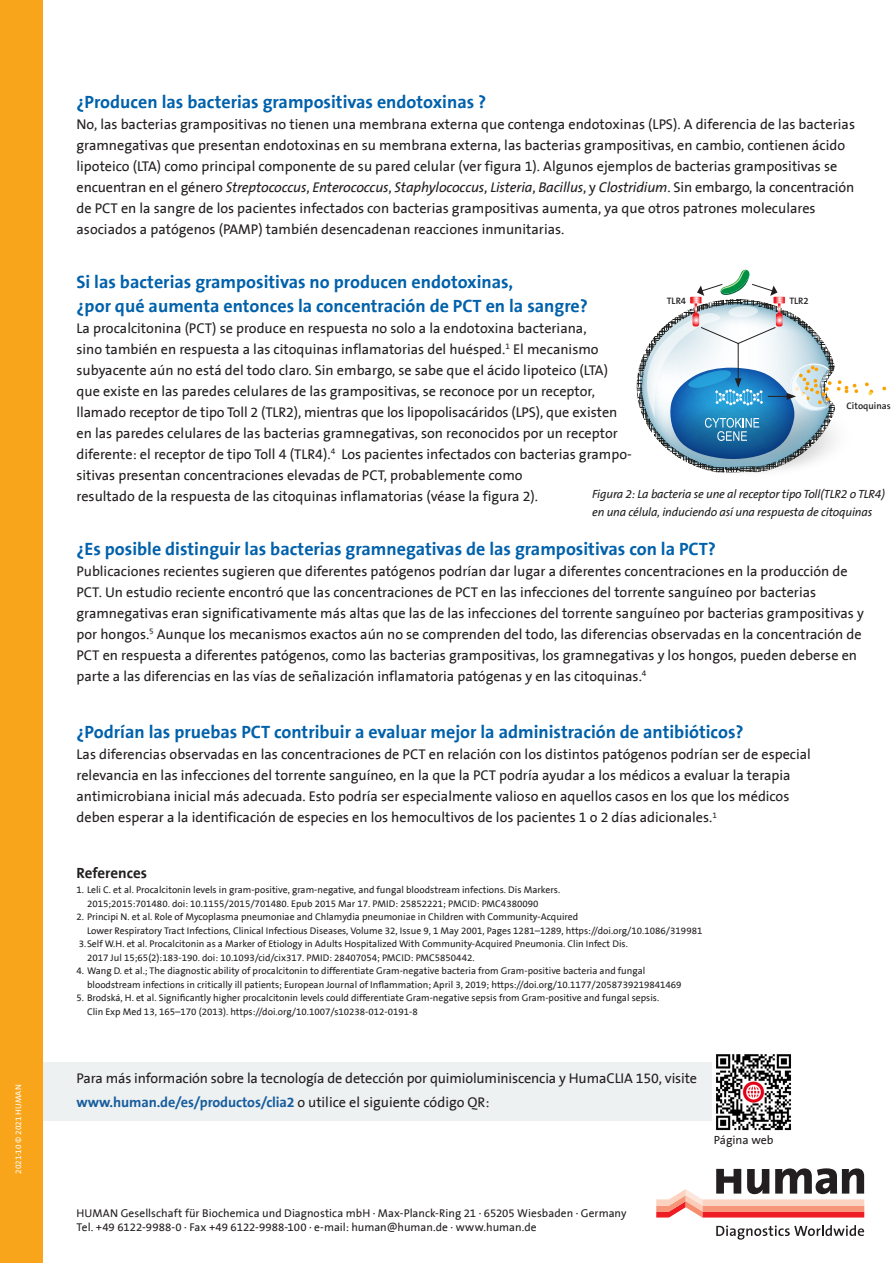
<style>
.page{position:relative;width:893px;height:1263px;background:#fff}
.page>*{position:absolute;margin:0;border:0;box-sizing:border-box;transform-origin:0 0}
.t1{font:700 18px "The Sans B7";color:#0161ab}
.t2{font:700 15px "The Sans B7";color:#231f20}
.t3{font:14.25px/21px "The Sans B5 Plain";color:#231f20}
.t4{font:700 14.25px "The Sans B7";letter-spacing:-.01em;color:#175d9e}
.t5{font:italic 12px/18px "The Sans B5 Plain";letter-spacing:-.015em;color:#231f20}
.t6{font:12px "The Sans B5 Plain";color:#231f20}
.t7{font:11.4px "The Sans B5 Plain";letter-spacing:.005em;color:#231f20}
.t8{font:9.75px "The Sans B5 Plain";color:#231f20}
.t9{font:600 9.45px "The Sans B6";color:#231f20}
.t10{font:8.25px "The Sans B5 Plain";letter-spacing:.005em;color:#fff}
.s1{font-style:italic}
.s2{font-family:"The Sans B5 Plain";font-weight:400;color:#231f20}
</style>
<div class="page">
<div style="left:0;top:1062px;width:720px;height:58px;background:#eef1f2"></div>
<svg style="left:657px;top:1168px;width:207px;height:49px"></svg>
<svg style="left:716px;top:1225px;width:148px;height:15px"></svg>
<img style="left:712px;top:1054px;width:79px;height:77px">
<svg style="left:882px;top:386px;width:4px;height:5px"></svg>
<svg style="left:865px;top:382px;width:8px;height:13px"></svg>
<svg style="left:636px;top:269px;width:222px;height:204px"></svg>
<div style="left:0;top:0;width:43px;height:1263px;background:#f9a51b"></div>
<p class="t10" style="left:14px;top:1174px;width:91px;rotate:-90deg">2021-10 © 2021 HUMAN</p>
<p class="t1" style="left:77px;top:93px;width:411px">¿Producen las bacterias grampositivas endotoxinas ?</p>
<p class="t3" style="left:77px;top:114px;width:780px">No, las bacterias grampositivas no tienen una membrana externa que contenga endotoxinas (LPS). A diferencia de las bacterias gramnegativas que presentan endotoxinas en su membrana externa, las bacterias grampositivas, en cambio, contienen ácido lipoteico (LTA) como principal componente de su pared celular (ver figura 1). Algunos ejemplos de bacterias grampositivas se encuentran en el género <span class="s1">Streptococcus</span>, <span class="s1">Enterococcus</span>, <span class="s1">Staphylococcus</span>, <span class="s1">Listeria</span>, <span class="s1">Bacillus</span>, y <span class="s1">Clostridium</span>. Sin embargo, la concentración de PCT en la sangre de los pacientes infectados con bacterias grampositivas aumenta, ya que otros patrones moleculares asociados a patógenos (PAMP) también desencadenan reacciones inmunitarias.</p>
<p class="t1" style="left:77px;top:273px;width:438px">Si las bacterias grampositivas no producen endotoxinas,</p>
<p class="t1" style="left:77px;top:297px;width:513px">¿por qué aumenta entonces la concentración de PCT en la sangre?</p>
<p class="t3" style="left:77px;top:318px;width:524px">La procalcitonina (PCT) se produce en respuesta no solo a la endotoxina bacteriana, sino también en respuesta a las citoquinas inflamatorias del huésped.<sup>1</sup> El mecanismo</p>
<p class="t3" style="left:77px;top:360px;width:533px">subyacente aún no está del todo claro. Sin embargo, se sabe que el ácido lipoteico (LTA)</p>
<p class="t3" style="left:77px;top:381px;width:557px">que existe en las paredes celulares de las grampositivas, se reconoce por un receptor, llamado receptor de tipo Toll 2 (TLR2), mientras que los lipopolisacáridos (LPS), que existen en las paredes celulares de las bacterias gramnegativas, son reconocidos por un receptor diferente: el receptor de tipo Toll 4 (TLR4).<sup>4</sup> Los pacientes infectados con bacterias grampo&shy;sitivas presentan concentraciones elevadas de PCT, probablemente como</p>
<p class="t3" style="left:77px;top:486px;width:463px">resultado de la respuesta de las citoquinas inflamatorias (véase la figura 2).</p>
<p class="t1" style="left:77px;top:540px;width:641px">¿Es posible distinguir las bacterias gramnegativas de las grampositivas con la PCT?</p>
<p class="t3" style="left:77px;top:561px;width:789px">Publicaciones recientes sugieren que diferentes patógenos podrían dar lugar a diferentes concentraciones en la producción de PCT. Un estudio reciente encontró que las concentraciones de PCT en las infecciones del torrente sanguíneo por bacterias gramnegativas eran significativamente más altas que las de las infecciones del torrente sanguíneo por bacterias grampositivas y por hongos.<sup>5</sup> Aunque los mecanismos exactos aún no se comprenden del todo, las diferencias observadas en la concentración de PCT en respuesta a diferentes patógenos, como las bacterias grampositivas, los gramnegativas y los hongos, pueden deberse en parte a las diferencias en las vías de señalización inflamatoria patógenas y en las citoquinas.<sup>4</sup></p>
<p class="t1" style="left:77px;top:723px;width:669px">¿Podrían las pruebas PCT contribuir a evaluar mejor la administración de antibióticos?</p>
<p class="t3" style="left:77px;top:744px;width:736px">Las diferencias observadas en las concentraciones de PCT en relación con los distintos patógenos podrían ser de especial relevancia en las infecciones del torrente sanguíneo, en la que la PCT podría ayudar a los médicos a evaluar la terapia antimicrobiana inicial más adecuada. Esto podría ser especialmente valioso en aquellos casos en los que los médicos deben esperar a la identificación de especies en los hemocultivos de los pacientes 1 o 2 días adicionales.<sup>1</sup></p>
<p class="t9" style="left:667px;top:296px;width:21px">TLR4</p>
<p class="t9" style="left:789px;top:296px;width:21px">TLR2</p>
<p class="t9" style="left:846px;top:401px;width:46px">Citoquinas</p>
<p class="t5" style="left:592px;top:485px;width:294px">Figura 2: La bacteria se une al receptor tipo Toll(TLR2 o TLR4) en una célula, induciendo así una respuesta de citoquinas</p>
<p class="t2" style="left:77px;top:865px;width:72px">References</p>
<p class="t8" style="left:77px;top:885px;width:485px">1. Leli C. et al. Procalcitonin levels in gram-positive, gram-negative, and fungal bloodstream infections. Dis Markers.</p>
<p class="t8" style="left:87px;top:898px;width:453px">2015;2015:701480. doi: 10.1155/2015/701480. Epub 2015 Mar 17. PMID: 25852221; PMCID: PMC4380090</p>
<p class="t8" style="left:77px;top:912px;width:503px">2. Principi N. et al. Role of Mycoplasma pneumoniae and Chlamydia pneumoniae in Children with Community-Acquired</p>
<p class="t8" style="left:87px;top:925px;width:617px">Lower Respiratory Tract Infections, Clinical Infectious Diseases, Volume 32, Issue 9, 1 May 2001, Pages 1281–1289, https://doi.org/10.1086/319981</p>
<p class="t8" style="left:79px;top:939px;width:551px">3.Self W.H. et al. Procalcitonin as a Marker of Etiology in Adults Hospitalized With Community-Acquired Pneumonia. Clin Infect Dis.</p>
<p class="t8" style="left:87px;top:952px;width:389px">2017 Jul 15;65(2):183-190. doi: 10.1093/cid/cix317. PMID: 28407054; PMCID: PMC5850442.</p>
<p class="t8" style="left:77px;top:966px;width:570px">4. Wang D. et al.; The diagnostic ability of procalcitonin to differentiate Gram-negative bacteria from Gram-positive bacteria and fungal</p>
<p class="t8" style="left:87px;top:979px;width:596px">bloodstream infections in critically ill patients; European Journal of Inflammation; April 3, 2019; https://doi.org/10.1177/2058739219841469</p>
<p class="t8" style="left:77px;top:993px;width:584px">5. Brodská, H. et al. Significantly higher procalcitonin levels could differentiate Gram-negative sepsis from Gram-positive and fungal sepsis.</p>
<p class="t8" style="left:87px;top:1006px;width:332px">Clin Exp Med 13, 165–170 (2013). https://doi.org/10.1007/s10238-012-0191-8</p>
<p class="t3" style="left:77px;top:1068px;width:622px">Para más información sobre la tecnología de detección por quimioluminiscencia y HumaCLIA 150, visite</p>
<p class="t4" style="left:77px;top:1095px;width:414px">www.human.de/es/productos/clia2 <span class="s2">o utilice el siguiente código QR:</span></p>
<p class="t6" style="left:714px;top:1133px;width:61px">Página web</p>
<p class="t7" style="left:77px;top:1207px;width:552px">HUMAN Gesellschaft für Biochemica und Diagnostica mbH · Max-Planck-Ring 21 · 65205 Wiesbaden · Germany</p>
<p class="t7" style="left:77px;top:1221px;width:462px">Tel. +49 6122-9988-0 · Fax +49 6122-9988-100 · e-mail: human@human.de · www.human.de</p>
</div>
